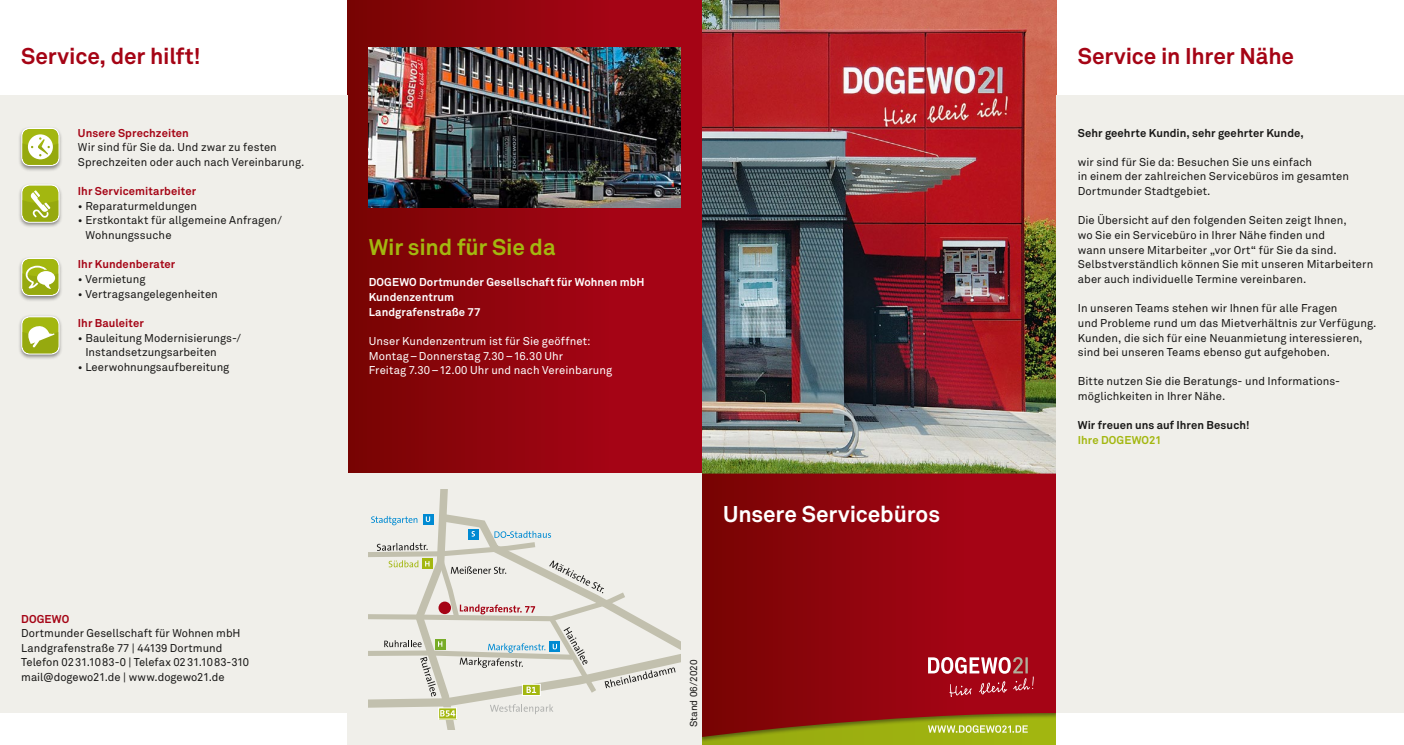
<style>
.page{position:relative;width:1404px;height:745px;background:#fff}
.page>*{position:absolute;margin:0;border:0;box-sizing:border-box;transform-origin:0 0}
.t1{font:700 22.5px "Akkurat Pro";letter-spacing:-.005em;color:#a50415}
.t2{font:700 22.5px "Akkurat Pro";letter-spacing:-.005em;color:#fff}
.t3{font:700 22.5px "Akkurat Pro";letter-spacing:-.005em;color:#a3b710}
.t4{font:11.25px/14.6px "Akkurat Pro";letter-spacing:.005em;color:#181716}
.t5{font:11.25px/14.6px "Akkurat Pro";letter-spacing:.01em;color:#fff}
.t6{font:700 11.25px "Akkurat Pro";letter-spacing:.01em;color:#a50415}
.t7{font:700 11.25px/14.6px "Akkurat Pro";letter-spacing:.01em;color:#fff}
.t8{font:700 11.25px "Akkurat Pro";letter-spacing:.01em;color:#181716}
.t9{font:700 11.25px "Akkurat Pro";letter-spacing:.005em;color:#a3b710}
.t10{font:10px "Akkurat Pro";color:#181716}
</style>
<div class="page">
<img style="left:702px;top:0;width:354px;height:471px">
<div style="left:702px;top:705px;width:354px;height:39px;background:#9cb010"></div>
<div style="left:698px;top:471px;width:362px;height:270px;background:#181716;opacity:.5"></div>
<svg style="left:702px;top:473px;width:354px;height:263px"></svg>
<div style="left:347px;top:0;width:355px;height:473px;background:linear-gradient(to right,#7a0404,#ae0419)"></div>
<div style="left:347px;top:473px;width:355px;height:271px;background:#f0efea"></div>
<img style="left:369px;top:48px;width:311px;height:159px">
<svg style="left:369px;top:489px;width:311px;height:239px"></svg>
<div style="left:438px;top:601px;width:13px;height:12px;background:#a50415;border-radius:50%"></div>
<div style="left:1056px;top:96px;width:347px;height:616px;background:#f0efea"></div>
<div style="left:0;top:96px;width:347px;height:616px;background:#f0efea"></div>
<div style="left:18px;top:126px;width:45px;height:45px;background:#181716;opacity:.5"></div>
<svg style="left:21px;top:128px;width:39px;height:38px"></svg>
<div style="left:23px;top:129px;width:35px;height:36px;background:#a3b710;border-radius:7px"></div>
<svg style="left:23px;top:134px;width:35px;height:31px"></svg>
<div style="left:18px;top:183px;width:45px;height:45px;background:#181716;opacity:.5"></div>
<svg style="left:21px;top:184px;width:39px;height:39px"></svg>
<div style="left:23px;top:186px;width:35px;height:35px;background:#a3b710;border-radius:7px"></div>
<svg style="left:23px;top:190px;width:35px;height:31px"></svg>
<div style="left:18px;top:256px;width:45px;height:45px;background:#181716;opacity:.5"></div>
<svg style="left:21px;top:257px;width:39px;height:39px"></svg>
<div style="left:23px;top:259px;width:35px;height:35px;background:#a3b710;border-radius:7px"></div>
<svg style="left:23px;top:265px;width:35px;height:29px"></svg>
<div style="left:18px;top:314px;width:45px;height:46px;background:#181716;opacity:.5"></div>
<svg style="left:21px;top:316px;width:39px;height:38px"></svg>
<div style="left:23px;top:317px;width:35px;height:36px;background:#a3b710;border-radius:7px"></div>
<svg style="left:23px;top:326px;width:35px;height:27px"></svg>
<div style="left:1056px;top:712px;width:347px;height:32px;background:#fff"></div>
<svg style="left:928px;top:656px;width:105px;height:40px"></svg>
<svg style="left:928px;top:724px;width:99px;height:8px"></svg>
<h1 class="t1" style="left:21px;top:42px;width:181px">Service, der hilft!</h1>
<h1 class="t1" style="left:1077px;top:42px;width:218px">Service in Ihrer Nähe</h1>
<p class="t6" style="left:78px;top:125px;width:112px">Unsere Sprechzeiten</p>
<p class="t4" style="left:78px;top:140px;width:228px">Wir sind für Sie da. Und zwar zu festen<br>Sprechzeiten oder auch nach Vereinbarung.</p>
<p class="t6" style="left:78px;top:184px;width:120px">Ihr Servicemitarbeiter</p>
<p class="t4" style="left:78px;top:199px;width:121px">• Reparaturmeldungen</p>
<p class="t4" style="left:85px;top:213px;width:198px;text-indent:-7px">• Erstkontakt für allgemeine Anfragen/<br>Wohnungssuche</p>
<p class="t6" style="left:78px;top:257px;width:99px">Ihr Kundenberater</p>
<p class="t4" style="left:78px;top:272px;width:69px">• Vermietung</p>
<p class="t4" style="left:78px;top:286px;width:141px">• Vertragsangelegenheiten</p>
<p class="t6" style="left:78px;top:316px;width:67px">Ihr Bauleiter</p>
<p class="t4" style="left:85px;top:330px;width:157px;text-indent:-7px">• Bauleitung Modernisierungs-/<br>Instandsetzungsarbeiten</p>
<p class="t4" style="left:78px;top:359px;width:153px">• Leerwohnungsaufbereitung</p>
<p class="t6" style="left:21px;top:611px;width:50px">DOGEWO</p>
<p class="t4" style="left:21px;top:626px;width:229px">Dortmunder Gesellschaft für Wohnen mbH Landgrafenstraße 77 | 44139 Dortmund Telefon 0231.1083-0 | Telefax 0231.1083-310 mail@dogewo21.de | www.dogewo21.de</p>
<h1 class="t3" style="left:369px;top:233px;width:188px">Wir sind für Sie da</h1>
<p class="t7" style="left:369px;top:275px;width:277px">DOGEWO Dortmunder Gesellschaft für Wohnen mbH<br>Kundenzentrum<br>Landgrafenstraße 77</p>
<p class="t5" style="left:369px;top:334px;width:245px">Unser Kundenzentrum ist für Sie geöffnet:<br>Montag−Donnerstag 7.30–16.30 Uhr<br>Freitag 7.30–12.00 Uhr und nach Vereinbarung</p>
<h1 class="t2" style="left:723px;top:499px;width:218px">Unsere Servicebüros</h1>
<p class="t10" style="left:687px;top:726px;width:69px;rotate:-90deg">Stand 06/2020</p>
<p class="t8" style="left:1077px;top:125px;width:227px">Sehr geehrte Kundin, sehr geehrter Kunde,</p>
<p class="t4" style="left:1077px;top:155px;width:273px">wir sind für Sie da: Besuchen Sie uns einfach<br>in einem der zahlreichen Servicebüros im gesamten<br>Dortmunder Stadtgebiet.</p>
<p class="t4" style="left:1077px;top:213px;width:297px">Die Übersicht auf den folgenden Seiten zeigt Ihnen,<br>wo Sie ein Servicebüro in Ihrer Nähe finden und<br>wann unsere Mitarbeiter „vor Ort“ für Sie da sind.<br>Selbstverständlich können Sie mit unseren Mitarbeitern aber auch individuelle Termine vereinbaren.</p>
<p class="t4" style="left:1077px;top:301px;width:300px">In unseren Teams stehen wir Ihnen für alle Fragen<br>und Probleme rund um das Mietverhältnis zur Verfügung.<br>Kunden, die sich für eine Neuanmietung interessieren, sind bei unseren Teams ebenso gut aufgehoben.</p>
<p class="t4" style="left:1077px;top:374px;width:264px">Bitte nutzen Sie die Beratungs- und Informations&shy;möglichkeiten in Ihrer Nähe.</p>
<p class="t8" style="left:1077px;top:418px;width:173px">Wir freuen uns auf Ihren Besuch!</p>
<p class="t9" style="left:1077px;top:433px;width:85px">Ihre DOGEWO21</p>
</div>
